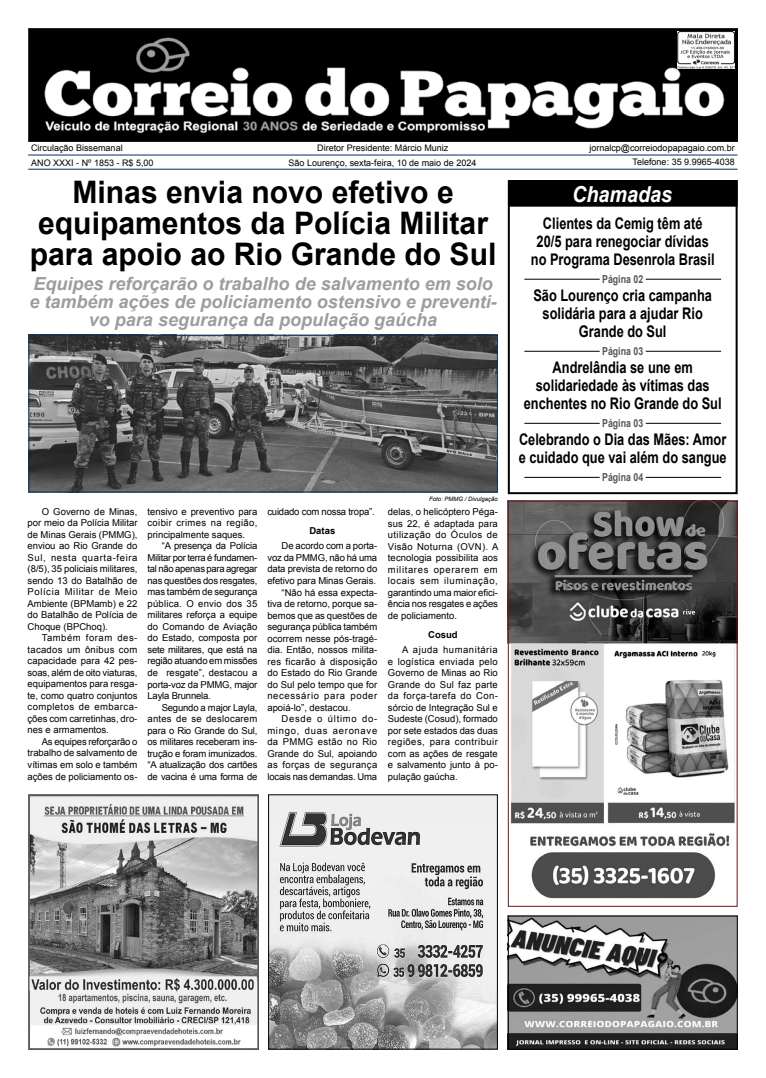
<style>
.page{position:relative;width:766px;height:1078px;background:#fff}
.page>*{position:absolute;margin:0;border:0;box-sizing:border-box;transform-origin:0 0}
.t1{font:700 31px/31px "Arial";color:#000;text-align:center}
.t2{font:italic 700 22px "Arial";color:#fff;scale:.9 1}
.t3{font:italic 700 18px/18px "Arial";color:#9c9d9f;text-align:center}
.t4{font:700 16px/18px "Arial";color:#000;text-align:center;scale:.8 1}
.t5{font:700 11px "Arial";color:#58585a;scale:.8 1}
.t6{font:9.5px/11.5px "Arial";color:#000;text-align:justify}
.t7{font:9.5px "Arial";letter-spacing:.03em;color:#000}
.t8{font:9.5px "Arial";letter-spacing:.075em;color:#000}
.t9{font:9.5px "Arial";letter-spacing:-.02em;color:#000}
.t10{font:9.5px "Arial";letter-spacing:.065em;color:#000}
.t11{font:9.5px "Arial";letter-spacing:.035em;color:#000}
.t12{font:700 9.5px "Arial";color:#000}
.t13{font:9px/13.9px "Arial";color:#000;text-align:right}
.t14{font:italic 6px "Arial";color:#000}
</style>
<div class="page">
<hr style="left:28px;top:154px;width:709px;height:1px;background:#002f6b">
<hr style="left:28px;top:169px;width:709px;height:1px;background:#002f6b">
<img style="left:28px;top:28px;width:709px;height:114px">
<img style="left:677px;top:31px;width:57px;height:37px">
<img style="left:509px;top:917px;width:226px;height:130px">
<div style="left:507px;top:915px;width:230px;height:134px;border:1px solid #000"></div>
<div style="left:507px;top:180px;width:230px;height:314px;border:2px solid #000"></div>
<div style="left:508px;top:180px;width:229px;height:26px;background:#000"></div>
<hr style="left:524px;top:279px;width:75px;height:1px;background:#000">
<hr style="left:645px;top:279px;width:76px;height:1px;background:#000">
<hr style="left:524px;top:351px;width:75px;height:1px;background:#000">
<hr style="left:645px;top:351px;width:76px;height:1px;background:#000">
<hr style="left:524px;top:423px;width:75px;height:1px;background:#000">
<hr style="left:645px;top:423px;width:76px;height:1px;background:#000">
<hr style="left:524px;top:477px;width:75px;height:1px;background:#000">
<hr style="left:645px;top:477px;width:76px;height:1px;background:#000">
<img style="left:270px;top:796px;width:225px;height:251px">
<img style="left:30px;top:337px;width:465px;height:153px">
<div style="left:28px;top:335px;width:469px;height:157px;border:1px solid #033163"></div>
<img style="left:28px;top:794px;width:230px;height:255px">
<img style="left:509px;top:502px;width:226px;height:397px">
<div style="left:507px;top:500px;width:230px;height:406px;border:1px solid #6e1819"></div>
<p class="t13" style="left:31px;top:141px;width:93px">Circulação Bissemanal</p>
<p class="t13" style="left:317px;top:141px;width:133px">Diretor Presidente: Márcio Muniz</p>
<p class="t13" style="left:589px;top:141px;width:147px">jornalcp@correiodopapagaio.com.br<br>Telefone: 35 9.9965-4038</p>
<h2 class="t2" style="left:572px;top:179px;width:113px">Chamadas</h2>
<h3 class="t4" style="left:530px;top:214px;width:231px">Clientes da Cemig têm até<br>20/5 para renegociar dívidas no Programa Desenrola Brasil</h3>
<p class="t5" style="left:602px;top:271px;width:53px">Página 02</p>
<h3 class="t4" style="left:533px;top:286px;width:225px">São Lourenço cria campanha solidária para a ajudar Rio<br>Grande do Sul</h3>
<p class="t5" style="left:602px;top:343px;width:53px">Página 03</p>
<h3 class="t4" style="left:523px;top:358px;width:249px">Andrelândia se une em solidariedade às vítimas das enchentes no Rio Grande do Sul</h3>
<p class="t5" style="left:602px;top:415px;width:53px">Página 03</p>
<h3 class="t4" style="left:518px;top:430px;width:261px;text-align:left">Celebrando o Dia das Mães: Amor e cuidado que vai além do sangue</h3>
<p class="t5" style="left:602px;top:469px;width:53px">Página 04</p>
<p class="t13" style="left:31px;top:155px;width:124px">ANO XXXI - Nº 1853 - R$ 5,00</p>
<p class="t13" style="left:288px;top:155px;width:189px">São Lourenço, sexta-feira, 10 de maio de 2024</p>
<h1 class="t1" style="left:30px;top:177px;width:468px">Minas envia novo efetivo e equipamentos da Polícia Militar para apoio ao Rio Grande do Sul</h1>
<h3 class="t3" style="left:29px;top:275px;width:469px">Equipes reforçarão o trabalho de salvamento em solo e também ações de policiamento ostensivo e preventi&shy;vo para segurança da população gaúcha</h3>
<p class="t6" style="left:28px;top:505px;width:111px;text-indent:14px">O Governo de Minas, por meio da Polícia Militar de Minas Gerais (PMMG), enviou ao Rio Grande do Sul, nesta quarta-feira (8/5), 35 policiais militares, sendo 13 do Batalhão de Polícia Militar de Meio Ambiente (BPMamb) e 22 do Batalhão de Polícia de Choque (BPChoq).</p>
<p class="t6" style="left:28px;top:632px;width:111px;text-indent:14px">Também foram des&shy;tacados um ônibus com capacidade para 42 pes&shy;soas, além de oito viaturas, equipamentos para resga&shy;te, como quatro conjuntos completos de embarca&shy;ções com carretinhas, dro&shy;nes e armamentos.</p>
<p class="t6" style="left:28px;top:735px;width:111px;text-indent:14px">As equipes reforçarão o trabalho de salvamento de vítimas em solo e também ações de policiamento os-</p>
<p class="t6" style="left:147px;top:505px;width:111px">tensivo e preventivo para coibir crimes na região, principalmente saques.</p>
<p class="t6" style="left:147px;top:540px;width:111px;text-indent:14px">“A presença da Polícia Militar por terra é fundamen&shy;tal não apenas para agregar nas questões dos resgates, mas também de segurança pública. O envio dos 35 militares reforça a equipe do Comando de Aviação do Estado, composta por sete militares, que está na região atuando em missões de resgate”, destacou a porta-voz da PMMG, major Layla Brunnela.</p>
<p class="t6" style="left:147px;top:701px;width:111px;text-indent:14px">Segundo a major Layla, antes de se deslocarem para o Rio Grande do Sul, os militares receberam ins&shy;trução e foram imunizados. “A atualização dos cartões de vacina é uma forma de</p>
<p class="t9" style="left:267px;top:505px;width:109px">cuidado com nossa tropa”.</p>
<p class="t12" style="left:309px;top:524px;width:27px">Datas</p>
<p class="t6" style="left:281px;top:540px;width:97px">De acordo com a porta-</p>
<p class="t6" style="left:267px;top:552px;width:111px">voz da PMMG, não há uma</p>
<p class="t6" style="left:267px;top:563px;width:111px">data prevista de retorno do</p>
<p class="t6" style="left:267px;top:575px;width:110px">efetivo para Minas Gerais.</p>
<p class="t6" style="left:281px;top:586px;width:97px">“Não há essa expecta-</p>
<p class="t6" style="left:267px;top:598px;width:111px">tiva de retorno, porque sa-</p>
<p class="t6" style="left:267px;top:609px;width:111px">bemos que as questões de</p>
<p class="t6" style="left:267px;top:621px;width:111px">segurança pública também</p>
<p class="t6" style="left:267px;top:632px;width:111px">ocorrem nesse pós-tragé-</p>
<p class="t6" style="left:267px;top:644px;width:111px">dia. Então, nossos milita-</p>
<p class="t7" style="left:267px;top:655px;width:111px">res ficarão à disposição</p>
<p class="t6" style="left:267px;top:667px;width:111px">do Estado do Rio Grande</p>
<p class="t6" style="left:267px;top:678px;width:111px">do Sul pelo tempo que for</p>
<p class="t10" style="left:267px;top:689px;width:111px">necessário para poder</p>
<p class="t6" style="left:267px;top:701px;width:85px">apoiá-lo”, destacou.</p>
<p class="t8" style="left:281px;top:712px;width:97px">Desde o último do-</p>
<p class="t8" style="left:267px;top:724px;width:111px">mingo, duas aeronave</p>
<p class="t7" style="left:267px;top:735px;width:111px">da PMMG estão no Rio</p>
<p class="t6" style="left:267px;top:747px;width:111px">Grande do Sul, apoiando</p>
<p class="t11" style="left:267px;top:758px;width:111px">as forças de segurança</p>
<p class="t6" style="left:267px;top:770px;width:111px">locais nas demandas. Uma</p>
<p class="t14" style="left:429px;top:495px;width:70px">Foto: PMMG / Divulgação</p>
<p class="t6" style="left:388px;top:506px;width:112px">delas, o helicóptero Péga&shy;sus 22, é adaptada para utilização do Óculos de Visão Noturna (OVN). A tecnologia possibilita aos militares operarem em locais sem iluminação, garantindo uma maior efici&shy;ência nos resgates e ações de policiamento.</p>
<p class="t12" style="left:428px;top:627px;width:31px">Cosud</p>
<p class="t6" style="left:388px;top:644px;width:111px;text-indent:14px">A ajuda humanitária e logística enviada pelo Governo de Minas ao Rio Grande do Sul faz parte da força-tarefa do Con&shy;sórcio de Integração Sul e Sudeste (Cosud), formado por sete estados das duas regiões, para contribuir com as ações de resgate e salvamento junto à po&shy;pulação gaúcha.</p>
</div>
